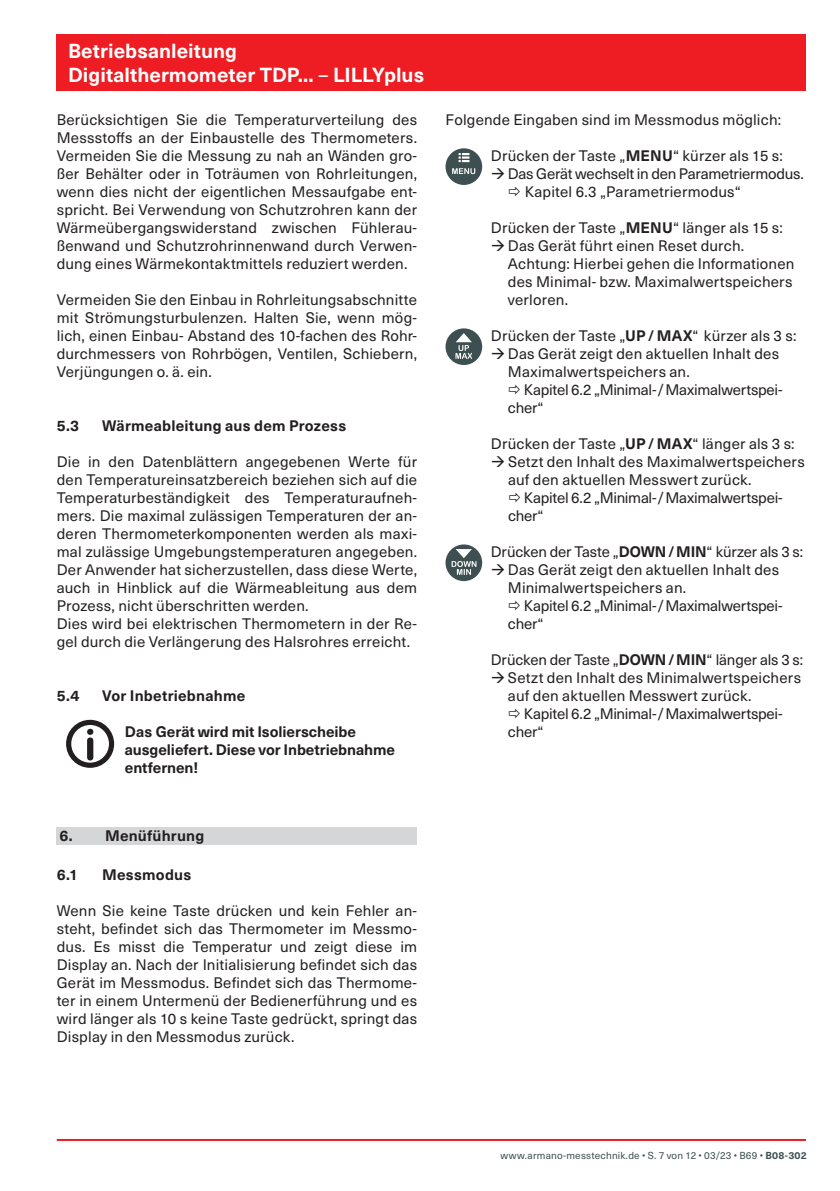
<style>
.page{position:relative;width:840px;height:1191px;background:#fff}
.page>*{position:absolute;margin:0;border:0;box-sizing:border-box;transform-origin:0 0}
.t1{font:700 20px/24px "Neue Haas Unica W1 G";letter-spacing:.005em;color:#fff}
.t2{font:15px/18px "Neue Haas Unica W1 G";letter-spacing:.01em;color:#231f20}
.t3{font:15px/18px "Neue Haas Unica W1 G";letter-spacing:-.015em;color:#231f20}
.t4{font:700 15px/18px "Neue Haas Unica W1 G";letter-spacing:.005em;color:#231f20}
.t5{font:10px "Neue Haas Unica W1 G";letter-spacing:.02em;color:#3d4f51}
.s1{font-weight:400}
.s2{font-weight:700}
</style>
<div class="page">
<hr style="left:57px;top:1139px;width:748px;height:2px;background:#ee1d23">
<div style="left:57px;top:34px;width:748px;height:57px;background:#ee1d23"></div>
<div style="left:66px;top:720px;width:48px;height:48px;border:5px solid #231f20;border-radius:50%"></div>
<svg style="left:87px;top:728px;width:6px;height:32px"></svg>
<div style="left:57px;top:827px;width:360px;height:17px;background:#d5d6d8"></div>
<div style="left:445px;top:148px;width:37px;height:37px;background:#3d4f51;border-radius:50%"></div>
<svg style="left:452px;top:168px;width:23px;height:6px"></svg>
<svg style="left:458px;top:153px;width:11px;height:9px"></svg>
<div style="left:445px;top:328px;width:37px;height:37px;background:#3d4f51;border-radius:50%"></div>
<svg style="left:455px;top:333px;width:17px;height:26px"></svg>
<svg style="left:445px;top:544px;width:37px;height:37px"></svg>
<svg style="left:451px;top:549px;width:25px;height:26px"></svg>
<h1 class="t1" style="left:68px;top:38px;width:357px">Betriebsanleitung<br>Digitalthermometer TDP... <span class="s1">–</span> LILLYplus</h1>
<p class="t2" style="left:57px;top:110px;width:361px;text-align:justify">Berücksichtigen Sie die Temperaturverteilung des Messstoffs an der Einbaustelle des Thermometers.<br>Vermeiden Sie die Messung zu nah an Wänden gro&shy;ßer Behälter oder in Toträumen von Rohrleitungen, wenn dies nicht der eigentlichen Messaufgabe ent&shy;spricht. Bei Verwendung von Schutzrohren kann der Wärmeübergangswiderstand zwischen Fühlerau&shy;ßenwand und Schutzrohrinnenwand durch Verwen&shy;dung eines Wärmekontaktmittels reduziert werden.</p>
<p class="t2" style="left:57px;top:290px;width:361px;text-align:justify">Vermeiden Sie den Einbau in Rohrleitungsabschnitte mit Strömungsturbulenzen. Halten Sie, wenn mög&shy;lich, einen Einbau- Abstand des 10-fachen des Rohr&shy;durchmessers von Rohrbögen, Ventilen, Schiebern, Verjüngungen o. ä. ein.</p>
<p class="t4" style="left:57px;top:416px;width:24px">5.3</p>
<p class="t4" style="left:102px;top:416px;width:245px">Wärmeableitung aus dem Prozess</p>
<p class="t2" style="left:57px;top:452px;width:362px">Die in den Datenblättern angegebenen Werte für den Temperatureinsatzbereich beziehen sich auf die Temperaturbeständigkeit des Temperaturaufneh&shy;mers. Die maximal zulässigen Temperaturen der an&shy;deren Thermometerkomponenten werden als maxi&shy;mal zulässige Umgebungstemperaturen angegeben.<br>Der Anwender hat sicherzustellen, dass diese Werte, auch in Hinblick auf die Wärmeableitung aus dem Prozess, nicht überschritten werden.<br>Dies wird bei elektrischen Thermometern in der Re&shy;gel durch die Verlängerung des Halsrohres erreicht.</p>
<p class="t4" style="left:57px;top:686px;width:24px">5.4</p>
<p class="t4" style="left:102px;top:686px;width:145px">Vor Inbetriebnahme</p>
<p class="t4" style="left:125px;top:722px;width:271px">Das Gerät wird mit Isolierscheibe ausgeliefert. Diese vor Inbetriebnahme entfernen!</p>
<p class="t4" style="left:60px;top:826px;width:146px">6. Menüführung</p>
<p class="t4" style="left:57px;top:865px;width:23px">6.1</p>
<p class="t4" style="left:102px;top:865px;width:91px">Messmodus</p>
<p class="t2" style="left:57px;top:901px;width:362px;text-align:justify">Wenn Sie keine Taste drücken und kein Fehler an&shy;steht, befindet sich das Thermometer im Messmo&shy;dus. Es misst die Temperatur und zeigt diese im Display an. Nach der Initialisierung befindet sich das Gerät im Messmodus. Befindet sich das Thermome&shy;ter in einem Untermenü der Bedienerführung und es wird länger als 10 s keine Taste gedrückt, springt das Display in den Messmodus zurück.</p>
<p class="t2" style="left:445px;top:110px;width:337px">Folgende Eingaben sind im Messmodus möglich:</p>
<p class="t2" style="left:490px;top:146px;width:293px">Drücken der Taste „<span class="s2">MENU</span>“ kürzer als 15 s:</p>
<p class="t3" style="left:507px;top:164px;width:297px">Das Gerät wechselt in den Parametriermodus.</p>
<p class="t2" style="left:524px;top:182px;width:217px">Kapitel 6.3 „Parametriermodus“</p>
<p class="t2" style="left:507px;top:218px;width:288px;text-indent:-17px">Drücken der Taste „<span class="s2">MENU</span>“ länger als 15 s:<br>Das Gerät führt einen Reset durch.<br>Achtung: Hierbei gehen die Informationen des Minimal- bzw. Maximalwertspeichers verloren.</p>
<p class="t2" style="left:507px;top:326px;width:290px;text-indent:-17px">Drücken der Taste „<span class="s2">UP/MAX</span>“ kürzer als 3 s:<br>Das Gerät zeigt den aktuellen Inhalt des<br>Maximalwertspeichers an.</p>
<p class="t3" style="left:507px;top:380px;width:276px;text-indent:16px">Kapitel 6.2 „Minimal-/Maximalwertspei&shy;cher“</p>
<p class="t2" style="left:507px;top:434px;width:298px;text-indent:-17px">Drücken der Taste „<span class="s2">UP/MAX</span>“ länger als 3 s:<br>Setzt den Inhalt des Maximalwertspeichers auf den aktuellen Messwert zurück.</p>
<p class="t3" style="left:507px;top:488px;width:276px;text-indent:16px">Kapitel 6.2 „Minimal-/Maximalwertspei&shy;cher“</p>
<p class="t2" style="left:507px;top:542px;width:296px;text-indent:-17px">Drücken der Taste „<span class="s2">DOWN/MIN</span>“ kürzer als 3 s:<br>Das Gerät zeigt den aktuellen Inhalt des<br>Minimalwertspeichers an.</p>
<p class="t3" style="left:507px;top:596px;width:276px;text-indent:16px">Kapitel 6.2 „Minimal-/Maximalwertspei&shy;cher“</p>
<p class="t2" style="left:507px;top:650px;width:296px;text-indent:-17px">Drücken der Taste „<span class="s2">DOWN/MIN</span>“ länger als 3 s:<br>Setzt den Inhalt des Minimalwertspeichers auf den aktuellen Messwert zurück.</p>
<p class="t3" style="left:507px;top:704px;width:276px;text-indent:16px">Kapitel 6.2 „Minimal-/Maximalwertspei&shy;cher“</p>
<p class="t5" style="left:500px;top:1148px;width:307px">www.armano-messtechnik.de • S. 7 von 12 • 03/23 • B69 • <span class="s2">B08-302</span></p>
</div>
